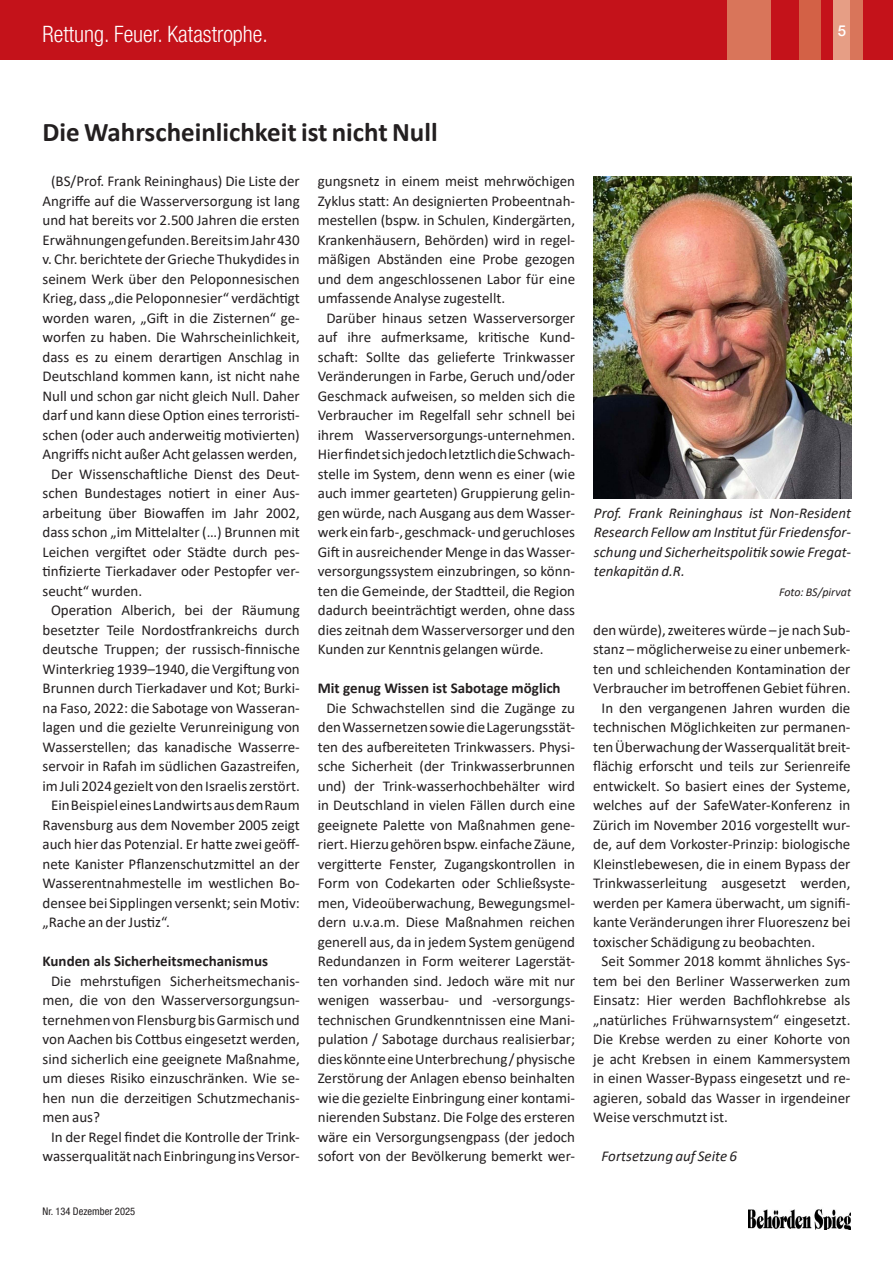
<style>
.page{position:relative;width:893px;height:1263px;background:#fff}
.page>*{position:absolute;margin:0;border:0;box-sizing:border-box;transform-origin:0 0}
.Head_newsletter{font:700 27px "Calibri";color:#231f20}
.t1{font:300 condensed 22.5px "Helvetica Neue LT Pro";color:#fff}
.fliesstext_newsletter{font:15px/19.5px "Calibri";color:#231f20;text-align:justify}
.bildunterschrift{font:italic 15px/19.5px "Calibri";color:#231f20;text-align:justify}
.Zwischenüberschrift{font:700 15px "Calibri";color:#231f20}
.fliesstext_newsletter-2{font:italic 15px "Calibri";color:#231f20}
.t2{font:500 15px "Helvetica Neue LT Pro";color:#fff}
.bildunterschrift-2{font:italic 12px "Calibri";color:#231f20}
.t3{font:condensed 10.5px "Helvetica Neue LT Pro";color:#231f20}
</style>
<div class="page">
<div style="left:0;top:0;width:893px;height:60px;background:#c4121a"></div>
<div style="left:799px;top:0;width:21px;height:60px;background:#d36146"></div>
<div style="left:727px;top:0;width:43px;height:60px;background:#d9755a"></div>
<div style="left:833px;top:0;width:24px;height:60px;background:#e69e85"></div>
<div style="left:850px;top:0;width:13px;height:60px;background:#d9755a"></div>
<img style="left:748px;top:1209px;width:103px;height:21px">
<img style="left:593px;top:176px;width:258px;height:322px">
<h2 class="t1" style="left:43px;top:20px;width:227px">Rettung. Feuer. Katastrophe.</h2>
<p class="t2" style="left:838px;top:22px;width:10px">5</p>
<p class="Head_newsletter" style="left:43px;top:113px;width:397px">Die Wahrscheinlichkeit ist nicht Null</p>
<p class="fliesstext_newsletter" style="left:43px;top:171px;width:259px;text-align:center">(BS/Prof. Frank Reininghaus) Die Liste der Angriffe auf die Wasserversorgung ist lang und hat bereits vor 2.500 Jahren die ersten Erwähnungen gefunden. Bereits im Jahr 430 v. Chr. berichtete der Grieche Thukydides in seinem Werk über den Peloponnesischen Krieg, dass „die Peloponnesier“ verdächtigt worden waren, „Gift in die Zisternen“ ge&shy;worfen zu haben. Die Wahrscheinlichkeit, dass es zu einem derartigen Anschlag in Deutschland kommen kann, ist nicht nahe Null und schon gar nicht gleich Null. Daher darf und kann diese Option eines terroristi&shy;schen (oder auch anderweitig motivierten)<br>Angriffs nicht außer Acht gelassen werden,</p>
<p class="fliesstext_newsletter" style="left:43px;top:463px;width:259px;text-indent:9px">Der Wissenschaftliche Dienst des Deut&shy;schen Bundestages notiert in einer Aus&shy;arbeitung über Biowaffen im Jahr 2002, dass schon „im Mittelalter (…) Brunnen mit Leichen vergiftet oder Städte durch pes&shy;tinfizierte Tierkadaver oder Pestopfer ver&shy;seucht“ wurden.</p>
<p class="fliesstext_newsletter" style="left:43px;top:600px;width:259px;text-align:center">Operation Alberich, bei der Räumung besetzter Teile Nordostfrankreichs durch deutsche Truppen; der russisch-finnische Winterkrieg 1939–1940, die Vergiftung von Brunnen durch Tierkadaver und Kot; Burki&shy;na Faso, 2022: die Sabotage von Wasseran&shy;lagen und die gezielte Verunreinigung von Wasserstellen; das kanadische Wasserre&shy;servoir in Rafah im südlichen Gazastreifen, im Juli 2024 gezielt von den Israelis zerstört.</p>
<p class="fliesstext_newsletter" style="left:43px;top:795px;width:259px;text-indent:9px">Ein Beispiel eines Landwirts aus dem Raum Ravensburg aus dem November 2005 zeigt auch hier das Potenzial. Er hatte zwei geöff&shy;nete Kanister Pflanzenschutzmittel an der Wasserentnahmestelle im westlichen Bo&shy;densee bei Sipplingen versenkt; sein Motiv: „Rache an der Justiz“.</p>
<p class="Zwischenüberschrift" style="left:43px;top:950px;width:227px">Kunden als Sicherheitsmechanismus</p>
<p class="fliesstext_newsletter" style="left:43px;top:970px;width:259px;text-indent:9px">Die mehrstufigen Sicherheitsmechanis&shy;men, die von den Wasserversorgungsun&shy;ternehmen von Flensburg bis Garmisch und von Aachen bis Cottbus eingesetzt werden, sind sicherlich eine geeignete Maßnahme, um dieses Risiko einzuschränken. Wie se&shy;hen nun die derzeitigen Schutzmechanis&shy;men aus?</p>
<p class="fliesstext_newsletter" style="left:43px;top:1126px;width:259px;text-align:center">In der Regel findet die Kontrolle der Trink&shy;wasserqualität nach Einbringung ins Versor-</p>
<p class="fliesstext_newsletter" style="left:318px;top:171px;width:259px">gungsnetz in einem meist mehrwöchigen Zyklus statt: An designierten Probeentnah&shy;mestellen (bspw. in Schulen, Kindergärten, Krankenhäusern, Behörden) wird in regel&shy;mäßigen Abständen eine Probe gezogen und dem angeschlossenen Labor für eine umfassende Analyse zugestellt.</p>
<p class="fliesstext_newsletter" style="left:318px;top:307px;width:259px;text-indent:9px">Darüber hinaus setzen Wasserversorger auf ihre aufmerksame, kritische Kund&shy;schaft: Sollte das gelieferte Trinkwasser Veränderungen in Farbe, Geruch und/oder Geschmack aufweisen, so melden sich die Verbraucher im Regelfall sehr schnell bei ihrem Wasserversorgungs-unternehmen.<br>Hier findet sich jedoch letztlich die Schwach&shy;stelle im System, denn wenn es einer (wie auch immer gearteten) Gruppierung gelin&shy;gen würde, nach Ausgang aus dem Wasser&shy;werk ein farb-, geschmack- und geruchloses Gift in ausreichender Menge in das Wasser&shy;versorgungssystem einzubringen, so könn&shy;ten die Gemeinde, der Stadtteil, die Region dadurch beeinträchtigt werden, ohne dass dies zeitnah dem Wasserversorger und den Kunden zur Kenntnis gelangen würde.</p>
<p class="Zwischenüberschrift" style="left:318px;top:677px;width:244px">Mit genug Wissen ist Sabotage möglich</p>
<p class="fliesstext_newsletter" style="left:318px;top:697px;width:259px;text-align:center">Die Schwachstellen sind die Zugänge zu den Wassernetzen sowie die Lagerungsstät&shy;ten des aufbereiteten Trinkwassers. Physi&shy;sche Sicherheit (der Trinkwasserbrunnen und) der Trink-wasserhochbehälter wird in Deutschland in vielen Fällen durch eine geeignete Palette von Maßnahmen gene&shy;riert. Hierzu gehören bspw. einfache Zäune, vergitterte Fenster, Zugangskontrollen in Form von Codekarten oder Schließsyste&shy;men, Videoüberwachung, Bewegungsmel&shy;dern u.v.a.m. Diese Maßnahmen reichen generell aus, da in jedem System genügend Redundanzen in Form weiterer Lagerstät&shy;ten vorhanden sind. Jedoch wäre mit nur wenigen wasserbau- und -versorgungs&shy;technischen Grundkenntnissen eine Mani&shy;pulation / Sabotage durchaus realisierbar; dies könnte eine Unterbrechung / physische Zerstörung der Anlagen ebenso beinhalten wie die gezielte Einbringung einer kontami&shy;nierenden Substanz. Die Folge des ersteren wäre ein Versorgungsengpass (der jedoch sofort von der Bevölkerung bemerkt wer-</p>
<p class="t3" style="left:43px;top:1205px;width:94px">Nr. 134 Dezember 2025</p>
<p class="bildunterschrift" style="left:594px;top:502px;width:259px">Prof. Frank Reininghaus ist Non-Resident Research Fellow am Institut für Friedensfor&shy;schung und Sicherheitspolitik sowie Fregat&shy;tenkapitän d.R.</p>
<p class="bildunterschrift-2" style="left:779px;top:583px;width:73px">Foto: BS/pirvat</p>
<p class="fliesstext_newsletter" style="left:593px;top:619px;width:259px">den würde), zweiteres würde – je nach Sub&shy;stanz – möglicherweise zu einer unbemerk&shy;ten und schleichenden Kontamination der Verbraucher im betroffenen Gebiet führen.</p>
<p class="fliesstext_newsletter" style="left:593px;top:697px;width:259px;text-indent:9px">In den vergangenen Jahren wurden die technischen Möglichkeiten zur permanen&shy;ten Überwachung der Wasserqualität breit&shy;flächig erforscht und teils zur Serienreife entwickelt. So basiert eines der Systeme, welches auf der SafeWater-Konferenz in Zürich im November 2016 vorgestellt wur&shy;de, auf dem Vorkoster-Prinzip: biologische Kleinstlebewesen, die in einem Bypass der Trinkwasserleitung ausgesetzt werden, werden per Kamera überwacht, um signifi&shy;kante Veränderungen ihrer Fluoreszenz bei toxischer Schädigung zu beobachten.</p>
<p class="fliesstext_newsletter" style="left:593px;top:951px;width:259px;text-indent:9px">Seit Sommer 2018 kommt ähnliches Sys&shy;tem bei den Berliner Wasserwerken zum Einsatz: Hier werden Bachflohkrebse als „natürliches Frühwarnsystem“ eingesetzt.<br>Die Krebse werden zu einer Kohorte von je acht Krebsen in einem Kammersystem in einen Wasser-Bypass eingesetzt und re&shy;agieren, sobald das Wasser in irgendeiner Weise verschmutzt ist.</p>
<p class="fliesstext_newsletter-2" style="left:602px;top:1146px;width:137px">Fortsetzung auf Seite 6</p>
</div>
